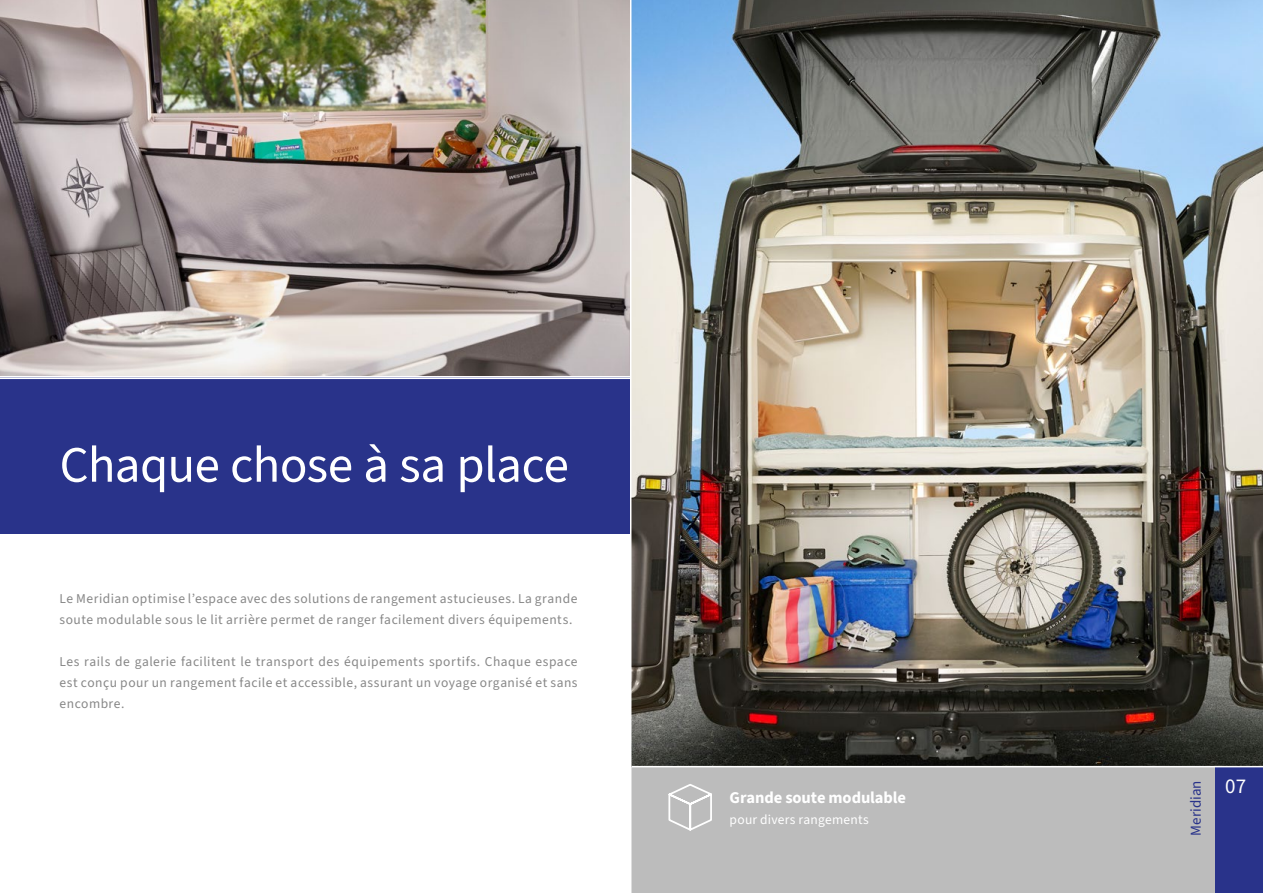
<style>
.page{position:relative;width:1263px;height:893px;background:#fff}
.page>*{position:absolute;margin:0;border:0;box-sizing:border-box;transform-origin:0 0}
.t1{font:51px "Source Sans 3";letter-spacing:-.015em;color:#fff}
.t2{font:21px "Source Sans 3";color:#fff}
.t3{font:700 16.5px "Source Sans 3";letter-spacing:-.005em;color:#fff}
.t4{font:15px "Source Sans 3";color:#29338a}
.t5{font:13.5px/21px "Source Sans 3";letter-spacing:.035em;color:#878787}
.t6{font:13.5px "Source Sans 3";letter-spacing:.02em;color:#fff}
</style>
<div class="page">
<img style="left:631px;top:0;width:632px;height:766px">
<div style="left:0;top:378px;width:630px;height:156px;background:#29338a"></div>
<div style="left:1215px;top:768px;width:48px;height:125px;background:#29338a"></div>
<div style="left:631px;top:767px;width:584px;height:126px;background:#bcbcbc"></div>
<hr style="left:0;top:378px;width:630px;height:1px;background:#fff">
<img style="left:0;top:0;width:630px;height:376px">
<hr style="left:0;top:767px;width:1px;height:126px;background:#bcbcbc">
<svg style="left:668px;top:784px;width:44px;height:47px"></svg>
<h1 class="t1" style="left:60px;top:433px;width:511px">Chaque chose à sa place</h1>
<p class="t5" style="left:60px;top:588px;width:519px">Le Meridian optimise l’espace avec des solutions de rangement astucieuses. La grande soute modulable sous le lit arrière permet de ranger facilement divers équipements.</p>
<p class="t5" style="left:60px;top:651px;width:519px;text-align:justify">Les rails de galerie facilitent le transport des équipements sportifs. Chaque espace est conçu pour un rangement facile et accessible, assurant un voyage organisé et sans encombre.</p>
<p class="t3" style="left:730px;top:787px;width:178px">Grande soute modulable</p>
<p class="t6" style="left:730px;top:811px;width:141px">pour divers rangements</p>
<p class="t4" style="left:1186px;top:836px;width:57px;rotate:-90deg">Meridian</p>
<h2 class="t2" style="left:1225px;top:773px;width:22px">07</h2>
</div>
